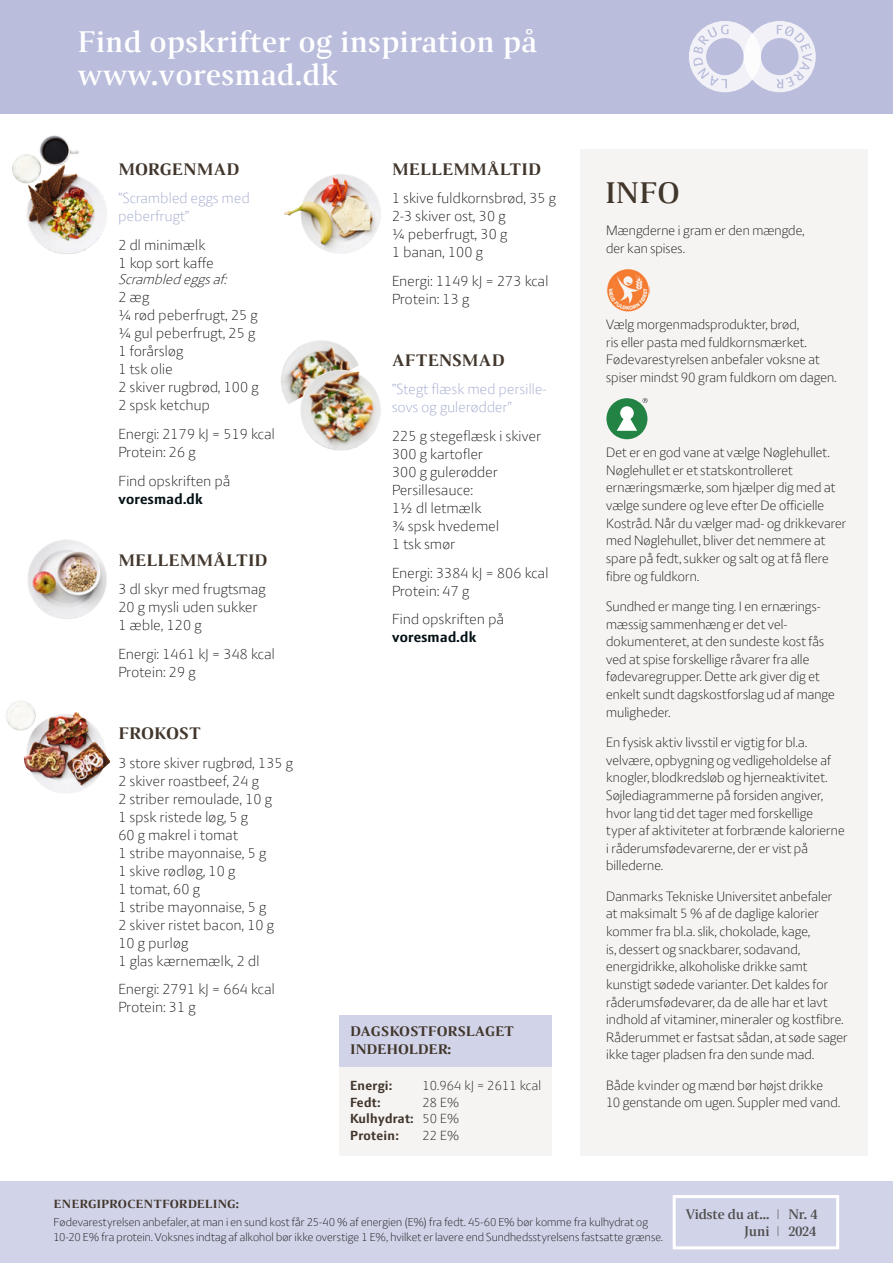
<style>
.page{position:relative;width:893px;height:1263px;background:#fff}
.page>*{position:absolute;margin:0;border:0;box-sizing:border-box;transform-origin:0 0}
.t1{font:600 32.25px/32.2px "Press Serif";letter-spacing:.025em;color:#fff}
.t2{font:600 32.25px "Press Serif";color:#41362c}
.t3{font:700 18px "Press Serif";letter-spacing:.04em;color:#41362c}
.t4{font:700 18px "Press Serif";letter-spacing:.015em;color:#41362c}
.t5{font:300 15.75px/18px "LF Press Sans";letter-spacing:.02em;color:#151616}
.t6{font:300 15.75px/18px "LF Press Sans";letter-spacing:.02em;color:#a0a7cd}
.t7{font:700 15.75px "LF Press Sans";letter-spacing:.02em;color:#041116}
.t8{font:700 15px/18px "Press Serif";letter-spacing:.025em;color:#41362c}
.t9{font:600 15px/16.5px "Press Serif";color:#4e4e4d;text-align:right}
.t10{font:italic 300 15px "LF Press Sans";color:#151616}
.t11{font:300 14.7px/17.5px "LF Press Sans";letter-spacing:.005em;color:#151616}
.t12{font:700 14.25px/16.5px "LF Press Sans";letter-spacing:.02em;color:#41362c;text-align:justify}
.t13{font:300 14.25px "LF Press Sans";letter-spacing:.02em;color:#151616}
.t14{font:700 12.75px "Press Serif";letter-spacing:.04em;color:#41362c}
.t15{font:300 12.45px/15px "LF Press Sans";letter-spacing:.005em;color:#151616}
.s1{font-size:15px}
.s2{font-weight:300;color:#151616}
</style>
<div class="page">
<div style="left:0;top:0;width:893px;height:114px;background:#babddb"></div>
<svg style="left:689px;top:21px;width:127px;height:71px"></svg>
<div style="left:580px;top:149px;width:287px;height:1006px;background:#f6f4f3"></div>
<img style="left:607px;top:269px;width:42px;height:42px">
<div style="left:606px;top:398px;width:41px;height:41px;background:#228345;border-radius:50%"></div>
<div style="left:620px;top:406px;width:14px;height:14px;background:#fff;border-radius:50%"></div>
<svg style="left:617px;top:419px;width:20px;height:12px"></svg>
<svg style="left:643px;top:398px;width:5px;height:5px"></svg>
<div style="left:0;top:1181px;width:893px;height:82px;background:#d1d3e8"></div>
<div style="left:673px;top:1195px;width:166px;height:54px;border:3px solid #fff"></div>
<div style="left:339px;top:1015px;width:213px;height:140px;background:#f6f4f3"></div>
<div style="left:339px;top:1015px;width:213px;height:51px;background:#d1d3e8"></div>
<img style="left:12px;top:135px;width:95px;height:119px">
<img style="left:28px;top:539px;width:79px;height:80px">
<img style="left:5px;top:700px;width:105px;height:93px">
<img style="left:284px;top:174px;width:97px;height:80px">
<img style="left:281px;top:340px;width:78px;height:64px">
<img style="left:300px;top:370px;width:81px;height:81px">
<h1 class="t1" style="left:78px;top:26px;width:460px">Find opskrifter og inspiration på www.voresmad.dk</h1>
<p class="t3" style="left:119px;top:159px;width:122px">MORGENMAD</p>
<p class="t6" style="left:118px;top:189px;width:133px">”Scrambled eggs med peberfrugt”</p>
<p class="t5" style="left:118px;top:235px;width:97px">2 dl minimælk<br>1 kop sort kaffe</p>
<p class="t10" style="left:118px;top:271px;width:114px">Scrambled eggsaf:</p>
<p class="t5" style="left:118px;top:288px;width:142px">2 æg<br><span class="s1">1/4</span> rød peberfrugt, 25 g<br><span class="s1">1/4</span> gul peberfrugt, 25 g<br>1 forårsløg<br>1 tsk olie<br>2 skiver rugbrød, 100 g<br>2 spsk ketchup</p>
<p class="t5" style="left:118px;top:425px;width:158px">Energi: 2179 kJ = 519 kcal<br>Protein: 26 g</p>
<p class="t5" style="left:118px;top:471px;width:113px">Find opskriften på</p>
<p class="t7" style="left:118px;top:489px;width:86px">voresmad.dk</p>
<p class="t3" style="left:119px;top:550px;width:150px">MELLEMMÅLTID</p>
<p class="t5" style="left:118px;top:580px;width:148px">3 dl skyr med frugtsmag<br>20 g mysli uden sukker<br>1 æble, 120 g</p>
<p class="t5" style="left:118px;top:644px;width:158px">Energi: 1461 kJ = 348 kcal<br>Protein: 29 g</p>
<p class="t4" style="left:119px;top:723px;width:83px">FROKOST</p>
<p class="t5" style="left:118px;top:753px;width:176px">3 store skiver rugbrød, 135 g<br>2 skiver roastbeef, 24 g<br>2 striber remoulade, 10 g<br>1 spsk ristede løg, 5 g<br>60 g makrel i tomat<br>1 stribe mayonnaise, 5 g<br>1 skive rødløg, 10 g<br>1 tomat, 60 g<br>1 stribe mayonnaise, 5 g<br>2 skiver ristet bacon, 10 g<br>10 g purløg<br>1 glas kærnemælk, 2 dl</p>
<p class="t5" style="left:118px;top:980px;width:158px">Energi: 2791 kJ = 664 kcal<br>Protein: 31 g</p>
<p class="t3" style="left:392px;top:159px;width:150px">MELLEMMÅLTID</p>
<p class="t5" style="left:392px;top:189px;width:165px">1 skive fuldkornsbrød, 35 g<br>2-3 skiver ost, 30 g<br><span class="s1">1/4</span> peberfrugt, 30 g<br>1 banan, 100 g</p>
<p class="t5" style="left:392px;top:271px;width:158px">Energi: 1149 kJ = 273 kcal<br>Protein: 13 g</p>
<p class="t3" style="left:392px;top:350px;width:113px">AFTENSMAD</p>
<p class="t6" style="left:392px;top:380px;width:156px">”Stegt flæsk med persille&shy;sovs og gulerødder”</p>
<p class="t5" style="left:392px;top:427px;width:151px">225 g stegeflæsk i skiver<br>300 g kartofler<br>300 g gulerødder<br>Persillesauce:<br>1<span class="s1">1/2</span> dl letmælk<br><span class="s1">3/4</span> spsk hvedemel<br>1 tsk smør</p>
<p class="t5" style="left:392px;top:563px;width:158px">Energi: 3384 kJ = 806 kcal<br>Protein: 47 g</p>
<p class="t5" style="left:392px;top:610px;width:113px">Find opskriften på</p>
<p class="t7" style="left:392px;top:628px;width:86px">voresmad.dk</p>
<p class="t8" style="left:351px;top:1022px;width:165px">DAGSKOSTFORSLAGET<br>INDEHOLDER:</p>
<p class="t12" style="left:350px;top:1077px;width:44px">Energi:</p>
<p class="t13" style="left:422px;top:1077px;width:120px">10.964 kJ = 2611 kcal</p>
<p class="t12" style="left:350px;top:1094px;width:32px">Fedt:</p>
<p class="t12" style="left:350px;top:1094px;width:110px;text-indent:72px"><span class="s2">28 E% </span>Kulhydrat: <span class="s2">50 E% </span>Protein:</p>
<p class="t13" style="left:422px;top:1127px;width:38px">22 E%</p>
<h1 class="t2" style="left:606px;top:176px;width:75px">INFO</h1>
<p class="t11" style="left:606px;top:221px;width:200px">Mængderne i gram er den mængde, der kan spises.</p>
<p class="t11" style="left:606px;top:315px;width:232px">Vælg morgenmadsprodukter, brød,<br>ris eller pasta med fuldkornsmærket.<br>Fødevarestyrelsen anbefaler voksne at spiser mindst 90 gram fuldkorn om dagen.</p>
<p class="t11" style="left:606px;top:443px;width:241px">Det er en god vane at vælge Nøglehullet.<br>Nøglehullet er et statskontrolleret ernæringsmærke, som hjælper dig med at vælge sundere og leve efter De officielle Kostråd. Når du vælger mad- og drikkevarer med Nøglehullet, bliver det nemmere at spare på fedt, sukker og salt og at få flere fibre og fuldkorn.</p>
<p class="t11" style="left:606px;top:597px;width:230px">Sundhed er mange ting. I en ernærings&shy;mæssig sammenhæng er det vel&shy;dokumenteret, at den sundeste kost fås ved at spise forskellige råvarer fra alle fødevaregrupper. Dette ark giver dig et enkelt sundt dagskostforslag ud af mange muligheder.</p>
<p class="t11" style="left:606px;top:733px;width:240px">En fysisk aktiv livsstil er vigtig for bl.a. velvære, opbygning og vedligeholdelse af knogler, blodkredsløb og hjerneaktivitet.<br>Søjlediagrammerne på forsiden angiver, hvor lang tid det tager med forskellige typer af aktiviteter at forbrænde kalorierne i råderumsfødevarerne, der er vist på billederne.</p>
<p class="t11" style="left:606px;top:887px;width:243px">Danmarks Tekniske Universitet anbefaler<br>at maksimalt 5 % af de daglige kalorier kommer fra bl.a. slik, chokolade, kage,<br>is, dessert og snackbarer, sodavand, energidrikke, alkoholiske drikke samt kunstigt sødede varianter. Det kaldes for råderumsfødevarer, da de alle har et lavt indhold af vitaminer, mineraler og kostfibre.<br>Råderummet er fastsat sådan, at søde sager ikke tager pladsen fra den sunde mad.</p>
<p class="t11" style="left:606px;top:1076px;width:235px">Både kvinder og mænd bør højst drikke<br>10 genstande om ugen. Suppler med vand.</p>
<p class="t14" style="left:54px;top:1196px;width:186px">ENERGIPROCENTFORDELING:</p>
<p class="t15" style="left:54px;top:1214px;width:611px">Fødevarestyrelsen anbefaler, at man i en sund kost får 25-40 % af energien (E%) fra fedt. 45-60 E% bør komme fra kulhydrat og<br>10-20 E% fra protein. Voksnes indtag af alkohol bør ikke overstige 1 E%, hvilket er lavere end Sundhedsstyrelsens fastsatte grænse.</p>
<p class="t9" style="left:686px;top:1206px;width:96px">Vidste du at... |<br>Juni |</p>
<p class="t9" style="left:788px;top:1206px;width:30px;text-align:left">Nr. 4<br>2024</p>
</div>
